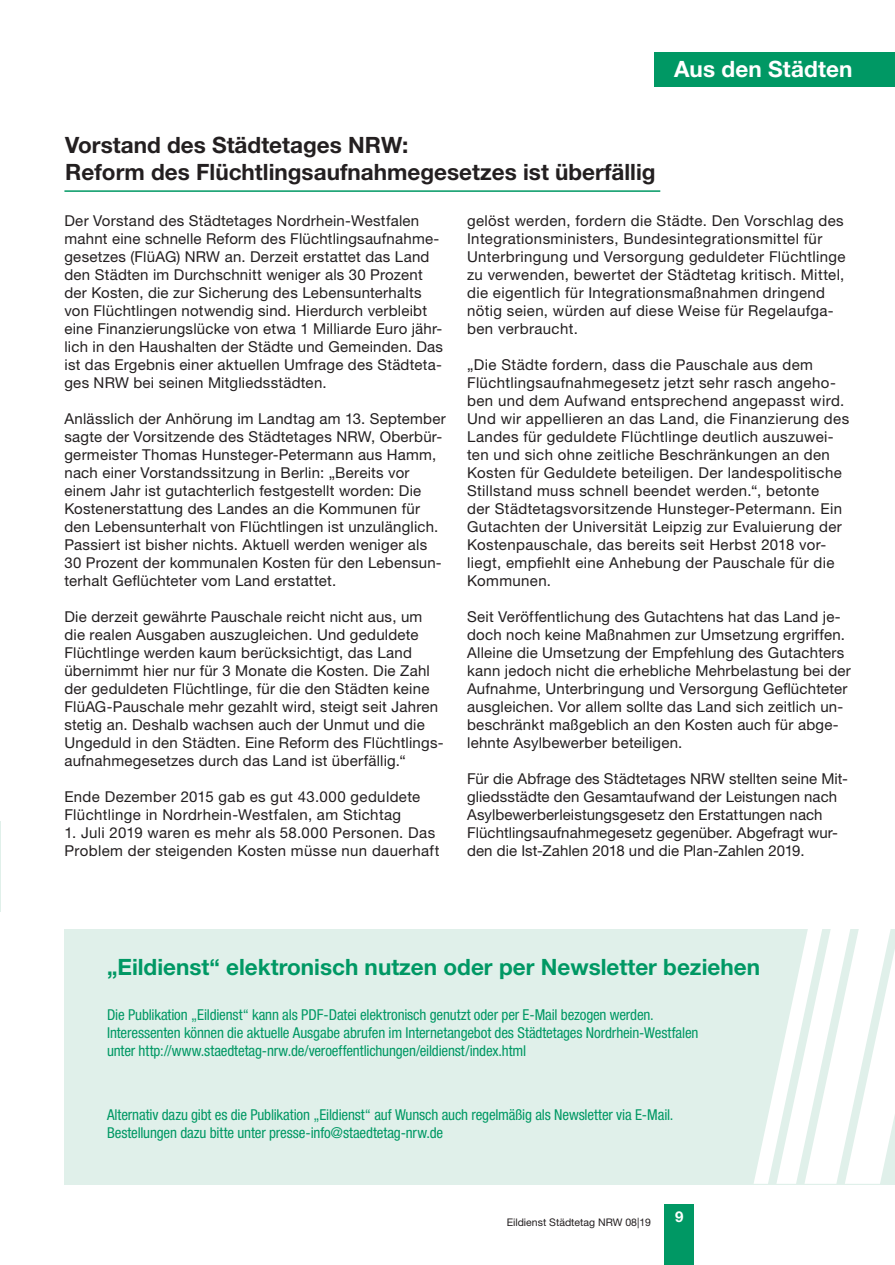
<style>
.page{position:relative;width:895px;height:1265px;background:#fff}
.page>*{position:absolute;margin:0;border:0;box-sizing:border-box;transform-origin:0 0}
.t1{font:700 22.5px/27px "Helvetica Neue LT Pro";color:#231f20}
.t2{font:700 22.5px "Helvetica Neue LT Pro";color:#009864}
.t3{font:700 22.5px "Helvetica Neue LT Pro";letter-spacing:.005em;color:#fff}
.t4{font:15px/18px "Helvetica Neue LT Pro";letter-spacing:.015em;color:#231f20}
.t5{font:condensed 15px/18px "Helvetica Neue LT Pro";letter-spacing:-.01em;color:#009864}
.t6{font:700 15px "Helvetica Neue LT Pro";color:#fff}
.t7{font:10.5px "Helvetica Neue LT Pro";color:#231f20}
</style>
<div class="page">
<div style="left:664px;top:1204px;width:30px;height:60px;background:#009864"></div>
<div style="left:653px;top:53px;width:241px;height:34px;background:#009864"></div>
<hr style="left:64px;top:190px;width:596px;height:2px;background:#009864">
<div style="left:64px;top:929px;width:830px;height:255px;background:#e0f0ea"></div>
<svg style="left:754px;top:929px;width:140px;height:254px"></svg>
<hr style="left:0;top:821px;width:1px;height:90px;background:#e0f0ea">
<h1 class="t3" style="left:673px;top:55px;width:180px">Aus den Städten</h1>
<h1 class="t1" style="left:65px;top:131px;width:591px">Vorstand des Städtetages NRW:<br>Reform des Flüchtlingsaufnahmegesetzes ist überfällig</h1>
<p class="t4" style="left:64px;top:211px;width:380px">Der Vorstand des Städtetages Nordrhein-Westfalen mahnt eine schnelle Reform des Flüchtlingsaufnahme&shy;gesetzes (FlüAG) NRW an. Derzeit erstattet das Land den Städten im Durchschnitt weniger als 30 Prozent der Kosten, die zur Sicherung des Lebensunterhalts von Flüchtlingen notwendig sind. Hierdurch verbleibt eine Finanzierungslücke von etwa 1 Milliarde Euro jähr&shy;lich in den Haushalten der Städte und Gemeinden. Das ist das Ergebnis einer aktuellen Umfrage des Städteta&shy;ges NRW bei seinen Mitgliedsstädten.</p>
<p class="t4" style="left:64px;top:409px;width:383px">Anlässlich der Anhörung im Landtag am 13. September sagte der Vorsitzende des Städtetages NRW, Oberbür&shy;germeister Thomas Hunsteger-Petermann aus Hamm, nach einer Vorstandssitzung in Berlin: „Bereits vor einem Jahr ist gutachterlich festgestellt worden: Die Kostenerstattung des Landes an die Kommunen für den Lebensunterhalt von Flüchtlingen ist unzulänglich.<br>Passiert ist bisher nichts. Aktuell werden weniger als 30 Prozent der kommunalen Kosten für den Lebensun&shy;terhalt Geflüchteter vom Land erstattet.</p>
<p class="t4" style="left:64px;top:607px;width:380px">Die derzeit gewährte Pauschale reicht nicht aus, um die realen Ausgaben auszugleichen. Und geduldete Flüchtlinge werden kaum berücksichtigt, das Land übernimmt hier nur für 3 Monate die Kosten. Die Zahl der gedul deten Flüchtlinge, für die den Städten keine FlüAG-Pauschale mehr gezahlt wird, steigt seit Jahren stetig an. Deshalb wachsen auch der Unmut und die Ungeduld in den Städten. Eine Reform des Flüchtlings&shy;aufnahmegesetzes durch das Land ist überfällig.“</p>
<p class="t4" style="left:64px;top:787px;width:357px">Ende Dezember 2015 gab es gut 43.000 geduldete<br>Flüchtlinge in Nordrhein-Westfalen, am Stichtag</p>
<p class="t4" style="left:64px;top:823px;width:376px">1. Juli 2019 waren es mehr als 58.000 Personen. Das<br>Problem der steigenden Kosten müsse nun dauerhaft</p>
<p class="t4" style="left:467px;top:211px;width:379px">gelöst werden, fordern die Städte. Den Vorschlag des Integrations ministers, Bundesintegrationsmittel für Unterbringung und Versorgung geduldeter Flüchtlinge zu verwenden, bewertet der Städtetag kritisch. Mittel, die eigentlich für Integrations maßnahmen dringend nötig seien, würden auf diese Weise für Regelaufga&shy;ben verbraucht.</p>
<p class="t4" style="left:467px;top:355px;width:383px">„Die Städte fordern, dass die Pauschale aus dem Flüchtlingsaufnahmegesetz jetzt sehr rasch angeho&shy;ben und dem Aufwand entsprechend angepasst wird.<br>Und wir appellieren an das Land, die Finanzierung des Landes für geduldete Flüchtlinge deutlich auszuwei&shy;ten und sich ohne zeitliche Beschränkungen an den Kosten für Geduldete beteiligen. Der landespolitische Stillstand muss schnell beendet werden.“, betonte<br>der Städtetagsvorsitzende Hunsteger-Petermann. Ein Gutachten der Universität Leipzig zur Evaluierung der Kostenpauschale, das bereits seit Herbst 2018 vor&shy;liegt, empfiehlt eine Anhebung der Pauschale für die Kommunen.</p>
<p class="t4" style="left:467px;top:607px;width:385px">Seit Veröffentlichung des Gutachtens hat das Land je&shy;doch noch keine Maßnahmen zur Umsetzung ergriffen.<br>Alleine die Umsetzung der Empfehlung des Gutachters kann jedoch nicht die erhebliche Mehrbelastung bei der Aufnahme, Unterbringung und Versorgung Geflüchteter ausgleichen. Vor allem sollte das Land sich zeitlich un&shy;beschränkt maßgeblich an den Kosten auch für abge&shy;lehnte Asylbewerber beteiligen.</p>
<p class="t4" style="left:467px;top:769px;width:382px">Für die Abfrage des Städtetages NRW stellten seine Mit&shy;gliedsstädte den Gesamtaufwand der Leistungen nach Asylbewerberleistungsgesetz den Erstattungen nach Flüchtlingsaufnahmegesetz gegenüber. Abgefragt wur&shy;den die Ist-Zahlen 2018 und die Plan-Zahlen 2019.</p>
<h1 class="t2" style="left:107px;top:952px;width:654px">„Eildienst“ elektronisch nutzen oder per Newsletter beziehen</h1>
<p class="t5" style="left:107px;top:1005px;width:592px">Die Publikation „Eildienst“ kann als PDF-Datei elektronisch genutzt oder per E-Mail bezogen werden.<br>Interessenten können die aktuelle Ausgabe abrufen im Internetangebot des Städtetages Nordrhein-Westfalen unter http://www.staedtetag-nrw.de/veroeffentlichungen/eildienst/index.html</p>
<p class="t5" style="left:107px;top:1105px;width:568px">Alternativ dazu gibt es die Publikation „Eildienst“ auf Wunsch auch regelmäßig als Newsletter via E-Mail.<br>Bestellungen dazu bitte unter presse-info@staedtetag-nrw.de</p>
<p class="t7" style="left:506px;top:1214px;width:146px">Eildienst Städtetag NRW 08|19</p>
<p class="t6" style="left:675px;top:1207px;width:10px">9</p>
</div>
